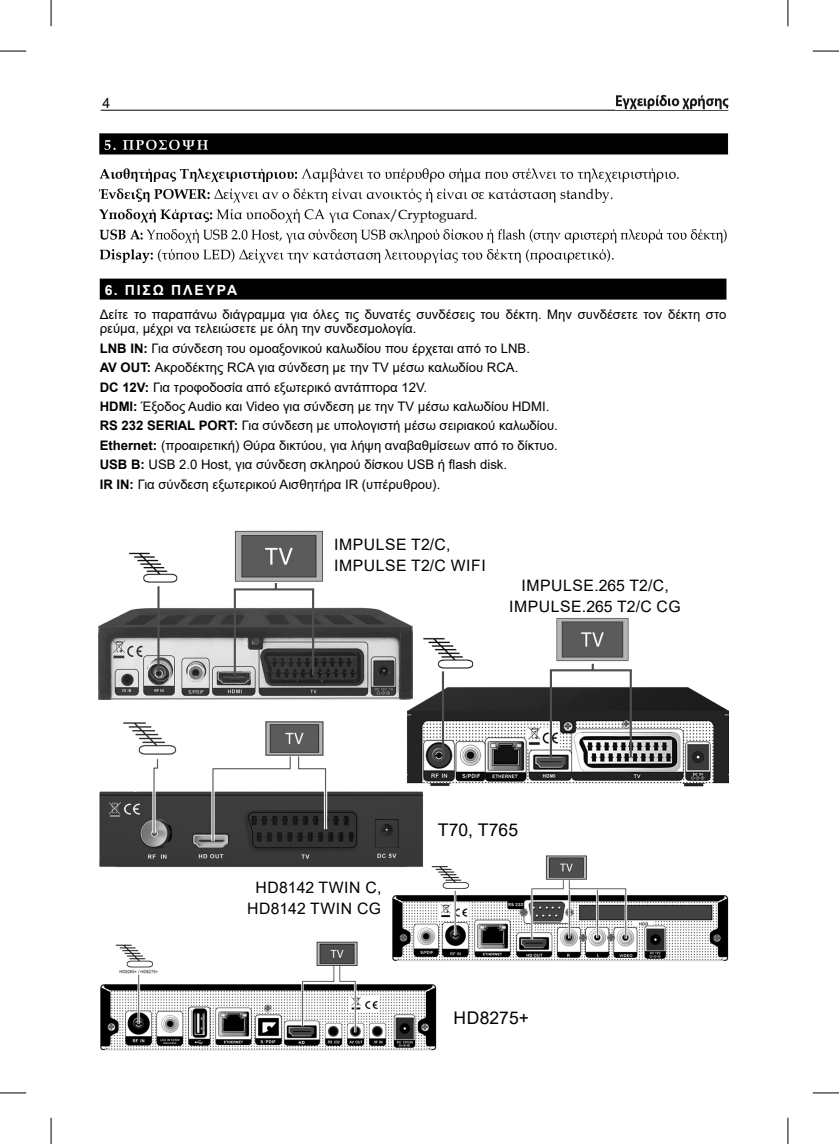
<style>
.page{position:relative;width:839px;height:1144px;background:#fff}
.page>*{position:absolute;margin:0;border:0;box-sizing:border-box;transform-origin:0 0}
.t1{font:17.5px "Arial";color:#000}
.t2{font:15.75px/21px "Arial";letter-spacing:.035em;color:#000;text-align:center}
.t3{font:700 14px "Arial";letter-spacing:.135em;color:#fff}
.t4{font:14px "Arial";color:#000}
.t5{font:13.12px/19.4px "Arial";color:#000}
.t6{font:13.12px "Book Antiqua";color:#000}
.s1{font-weight:700}
</style>
<div class="page">
<hr style="left:101px;top:110px;width:627px;height:1px;background:#000">
<img style="left:616px;top:94px;width:112px;height:15px">
<div style="left:100px;top:279px;width:626px;height:21px;background:#000"></div>
<img style="left:99px;top:133px;width:630px;height:131px">
<div style="left:353px;top:205px;width:149px;height:18px;background:#fff"></div>
<img style="left:100px;top:941px;width:336px;height:110px">
<img style="left:392px;top:855px;width:337px;height:108px">
<img style="left:100px;top:721px;width:323px;height:147px">
<img style="left:407px;top:677px;width:321px;height:111px">
<img style="left:556px;top:618px;width:73px;height:43px">
<hr style="left:550px;top:670px;width:2px;height:88px;background:#4e4e4e">
<hr style="left:630px;top:670px;width:2px;height:88px;background:#4e4e4e">
<hr style="left:550px;top:669px;width:82px;height:2px;background:#4e4e4e">
<img style="left:423px;top:637px;width:51px;height:32px">
<hr style="left:442px;top:671px;width:2px;height:88px;background:#4e4e4e">
<img style="left:99px;top:603px;width:313px;height:96px">
<img style="left:234px;top:530px;width:89px;height:52px">
<hr style="left:234px;top:589px;width:2px;height:86px;background:#4e4e4e">
<hr style="left:312px;top:589px;width:2px;height:86px;background:#4e4e4e">
<hr style="left:234px;top:588px;width:80px;height:2px;background:#4e4e4e">
<img style="left:129px;top:552px;width:49px;height:31px">
<hr style="left:157px;top:586px;width:2px;height:86px;background:#4e4e4e">
<svg style="left:0;top:51px;width:26px;height:1px"></svg>
<svg style="left:813px;top:51px;width:26px;height:1px"></svg>
<svg style="left:0;top:1092px;width:26px;height:1px"></svg>
<svg style="left:813px;top:1092px;width:26px;height:1px"></svg>
<svg style="left:51px;top:0;width:1px;height:26px"></svg>
<svg style="left:51px;top:1118px;width:1px;height:26px"></svg>
<svg style="left:787px;top:0;width:1px;height:26px"></svg>
<svg style="left:787px;top:1118px;width:1px;height:26px"></svg>
<p class="t4" style="left:102px;top:96px;width:9px">4</p>
<p class="t6" style="left:353px;top:207px;width:126px">Conax/Cryptoguard.</p>
<p class="t3" style="left:105px;top:282px;width:134px">6. ΠΙΣΩ ΠΛΕΥΡΑ</p>
<p class="t5" style="left:100px;top:307px;width:628px;line-height:14.3px">Δείτε το παραπάνω διάγραμμα για όλες τις δυνατές συνδέσεις του δέκτη. Μην συνδέσετε τον δέκτη στο ρεύμα, μέχρι να τελειώσετε με όλη την συνδεσμολογία.</p>
<p class="t5" style="left:100px;top:339px;width:460px"><span class="s1">LNB IN:</span> Για σύνδεση του ομοαξονικού καλωδίου που έρχεται από το LNB.<br><span class="s1">AV OUT:</span> Ακροδέκτης RCA για σύνδεση με την TV μέσω καλωδίου RCA.<br><span class="s1">DC 12V:</span> Για τροφοδοσία από εξωτερικό αντάπτορα 12V.<br><span class="s1">HDMI:</span> Έξοδος Audio και Video για σύνδεση με την TV μέσω καλωδίου HDMI.<br><span class="s1">RS 232 SERIAL PORT:</span> Για σύνδεση με υπολογιστή μέσω σειριακού καλωδίου.<br><span class="s1">Ethernet:</span> (προαιρετική) Θύρα δικτύου, για λήψη αναβαθμίσεων από το δίκτυο.<br><span class="s1">USB B:</span> USB 2.0 Host, για σύνδεση σκληρού δίσκου USB ή flash disk.<br><span class="s1">IR IN:</span> Για σύνδεση εξωτερικού Αισθητήρα IR (υπέρυθρου).</p>
<p class="t2" style="left:334px;top:534px;width:153px;text-align:left">IMPULSE T2/C,<br>IMPULSE T2/C WIFI</p>
<p class="t2" style="left:509px;top:574px;width:173px">IMPULSE.265 T2/C,<br>IMPULSE.265 T2/C CG</p>
<p class="t2" style="left:247px;top:876px;width:136px">HD8142 TWIN C,<br>HD8142 TWIN CG</p>
<h1 class="t1" style="left:438px;top:820px;width:82px">T70, T765</h1>
<h1 class="t1" style="left:454px;top:1008px;width:77px">HD8275+</h1>
</div>
